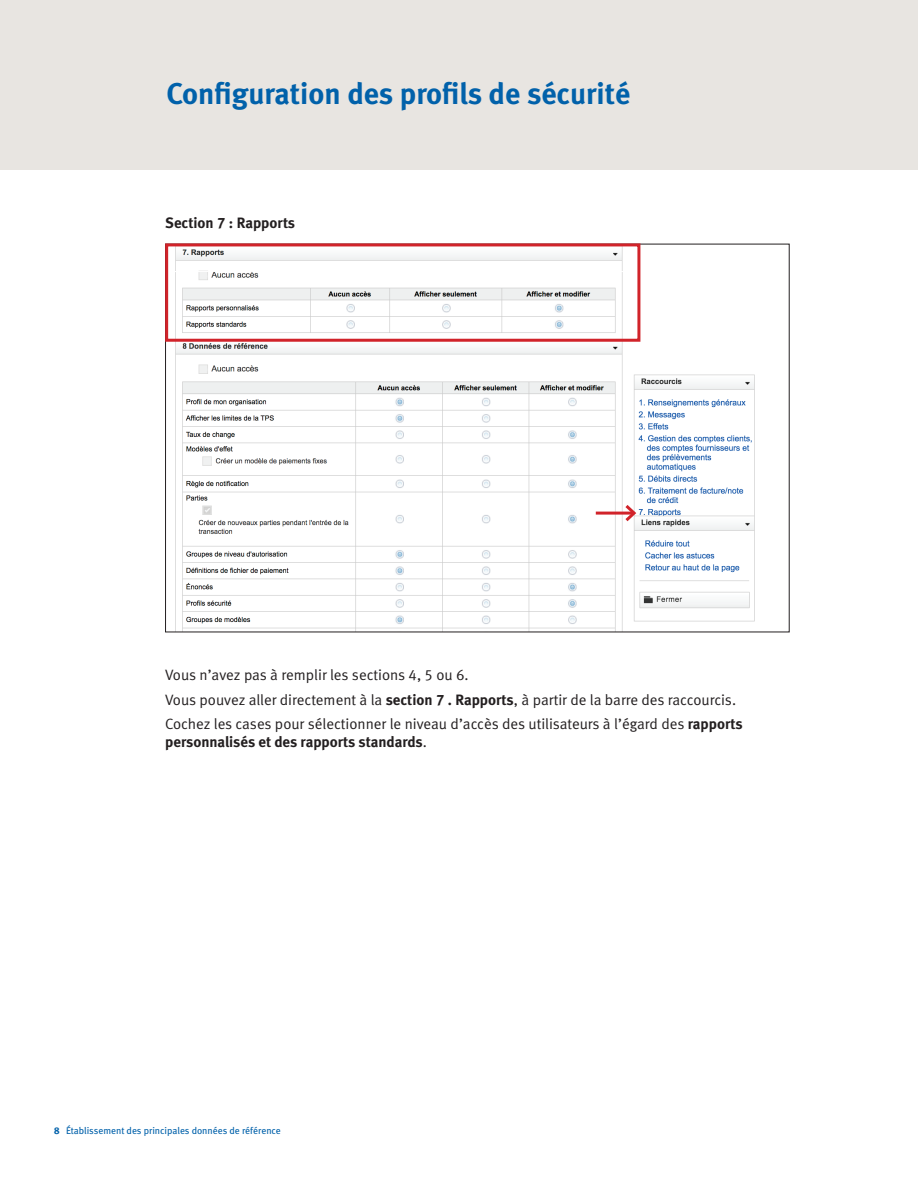
<style>
.page{position:relative;width:918px;height:1188px;background:#fff}
.page>*{position:absolute;margin:0;border:0;box-sizing:border-box;transform-origin:0 0}
.t1{font:30px "Meta Bold LF";color:#0161aa}
.t2{font:15px/24.8px "Meta Normal LF";color:#231f20}
.t3{font:15px "Meta Bold LF";color:#231f20}
.t4{font:9.75px "Meta Book LF";color:#0161aa}
.s1{font-family:"Meta Bold LF"}
.s2{font-family:"Meta Normal LF"}
</style>
<div class="page">
<img style="left:175px;top:246px;width:580px;height:384px">
<div style="left:0;top:0;width:918px;height:170px;background:#e8e5e1"></div>
<hr style="left:167px;top:271px;width:620px;height:1px;background:#fff">
<div style="left:165px;top:243px;width:475px;height:99px;border:3px solid #d1232a"></div>
<hr style="left:596px;top:512px;width:38px;height:3px;background:#d1232a">
<svg style="left:622px;top:502px;width:17px;height:22px"></svg>
<h1 class="t1" style="left:166px;top:76px;width:465px">Configuration des profils de sécurité</h1>
<p class="t3" style="left:165px;top:214px;width:131px">Section 7 : Rapports</p>
<p class="t2" style="left:165px;top:662px;width:579px">Vous n’avez pas à remplir les sections 4, 5 ou 6.<br>Vous pouvez aller directement à la <span class="s1">section 7 . Rapports</span>, à partir de la barre des raccourcis.<br>Cochez les cases pour sélectionner le niveau d’accès des utilisateurs à l’égard des <span class="s1">rapports</span></p>
<p class="t3" style="left:165px;top:733px;width:263px">personnalisés et des rapports standards<span class="s2">.</span></p>
<p class="t4" style="left:54px;top:1125px;width:228px"><span class="s1">8</span> Établissement des principales données de référence</p>
</div>
